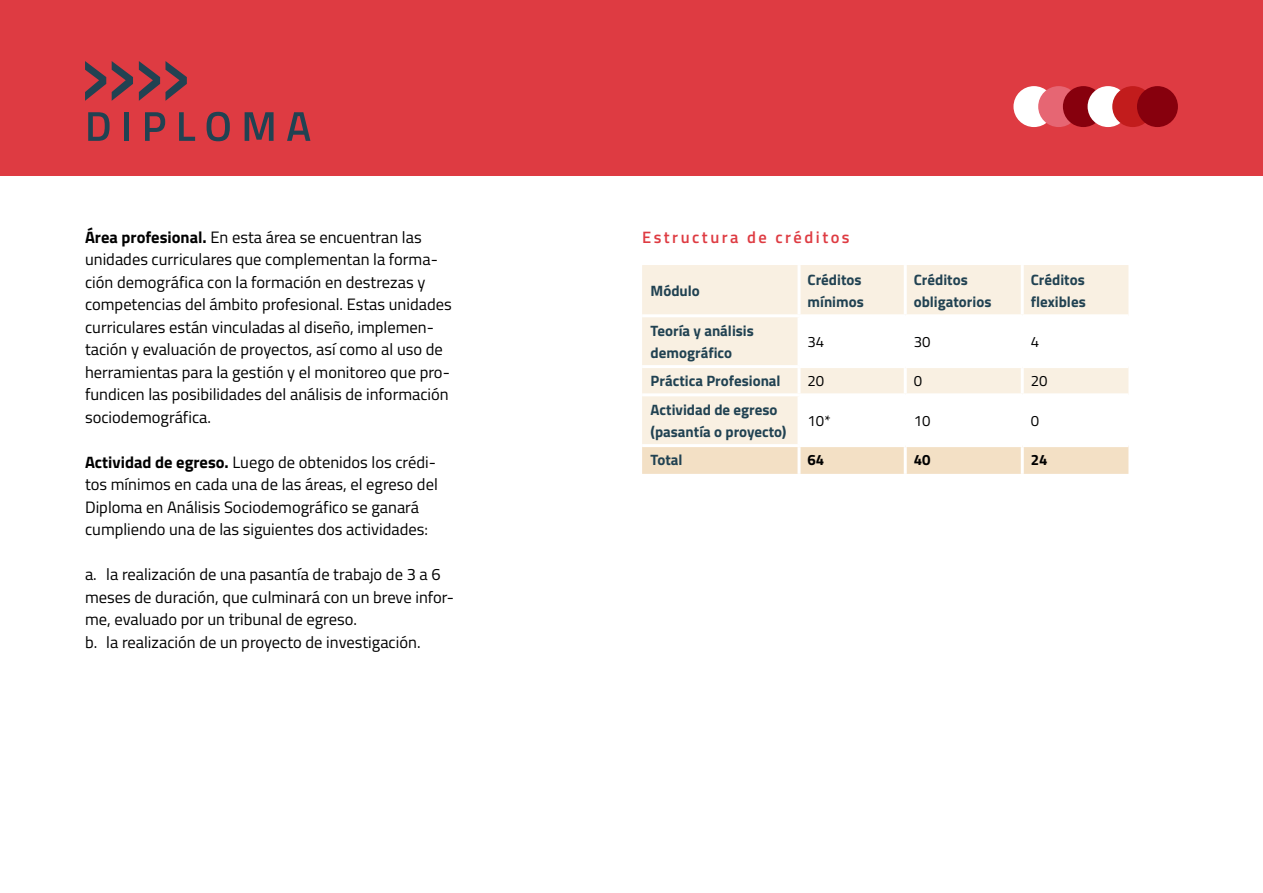
<style>
.page{position:relative;width:1263px;height:893px;background:#fff}
.page>*{position:absolute;margin:0;border:0;box-sizing:border-box;transform-origin:0 0}
.t1{font:16.5px/22.5px "Titillium";color:#000}
.t2{font:600 16.5px "Titillium";letter-spacing:.15em;color:#de3b42}
.t3{font:700 15px/22.5px "Titillium";color:#214252}
.t4{font:15px "Titillium";color:#000}
.t5{font:700 15px "Titillium";color:#000}
.s1{font-weight:700}
</style>
<div class="page">
<div style="left:0;top:0;width:1263px;height:175px;background:#de3b42"></div>
<svg style="left:85px;top:61px;width:48px;height:80px"></svg>
<div style="left:124px;top:112px;width:5px;height:29px;background:#214252"></div>
<svg style="left:139px;top:61px;width:57px;height:80px"></svg>
<svg style="left:207px;top:111px;width:23px;height:30px"></svg>
<svg style="left:244px;top:112px;width:67px;height:29px"></svg>
<div style="left:1013px;top:86px;width:41px;height:41px;background:#fff;border-radius:50%"></div>
<div style="left:1038px;top:86px;width:41px;height:41px;background:#e66673;border-radius:50%"></div>
<div style="left:1063px;top:86px;width:41px;height:41px;background:#87000d;border-radius:50%"></div>
<div style="left:1087px;top:86px;width:41px;height:41px;background:#fff;border-radius:50%"></div>
<div style="left:1112px;top:86px;width:41px;height:41px;background:#c21c1c;border-radius:50%"></div>
<div style="left:1137px;top:86px;width:41px;height:41px;background:#87000d;border-radius:50%"></div>
<div style="left:642px;top:265px;width:486px;height:49px;background:#f9f0e2"></div>
<svg style="left:642px;top:317px;width:486px;height:157px"></svg>
<hr style="left:797px;top:265px;width:3px;height:49px;background:#fff">
<hr style="left:904px;top:265px;width:3px;height:49px;background:#fff">
<hr style="left:1021px;top:265px;width:3px;height:49px;background:#fff">
<hr style="left:797px;top:317px;width:3px;height:48px;background:#fff">
<hr style="left:904px;top:317px;width:3px;height:48px;background:#fff">
<hr style="left:1021px;top:317px;width:3px;height:48px;background:#fff">
<hr style="left:642px;top:365px;width:157px;height:3px;background:#fff">
<hr style="left:799px;top:365px;width:106px;height:3px;background:#fff">
<hr style="left:797px;top:368px;width:3px;height:25px;background:#fff">
<hr style="left:905px;top:365px;width:117px;height:3px;background:#fff">
<hr style="left:904px;top:368px;width:3px;height:25px;background:#fff">
<hr style="left:1022px;top:365px;width:106px;height:3px;background:#fff">
<hr style="left:1021px;top:368px;width:3px;height:25px;background:#fff">
<hr style="left:642px;top:393px;width:157px;height:3px;background:#fff">
<hr style="left:799px;top:393px;width:106px;height:3px;background:#fff">
<hr style="left:797px;top:396px;width:3px;height:48px;background:#fff">
<hr style="left:905px;top:393px;width:117px;height:3px;background:#fff">
<hr style="left:904px;top:396px;width:3px;height:48px;background:#fff">
<hr style="left:1022px;top:393px;width:106px;height:3px;background:#fff">
<hr style="left:1021px;top:396px;width:3px;height:48px;background:#fff">
<hr style="left:642px;top:444px;width:157px;height:3px;background:#fff">
<hr style="left:799px;top:444px;width:106px;height:3px;background:#fff">
<hr style="left:797px;top:447px;width:3px;height:27px;background:#fff">
<hr style="left:905px;top:444px;width:117px;height:3px;background:#fff">
<hr style="left:904px;top:447px;width:3px;height:27px;background:#fff">
<hr style="left:1022px;top:444px;width:106px;height:3px;background:#fff">
<hr style="left:1021px;top:447px;width:3px;height:27px;background:#fff">
<p class="t1" style="left:85px;top:225px;width:368px"><span class="s1">Área profesional.</span> En esta área se encuentran las unidades curriculares que complementan la forma&shy;ción demográfica con la formación en destrezas y competencias del ámbito profesional. Estas unidades curriculares están vinculadas al diseño, implemen&shy;tación y evaluación de proyectos, así como al uso de herramientas para la gestión y el monitoreo que pro&shy;fundicen las posibilidades del análisis de información sociodemográfica.</p>
<p class="t1" style="left:85px;top:450px;width:354px"><span class="s1">Actividad de egreso.</span> Luego de obtenidos los crédi&shy;tos mínimos en cada una de las áreas, el egreso del Diploma en Análisis Sociodemográfico se ganará cumpliendo una de las siguientes dos actividades:</p>
<p class="t1" style="left:85px;top:562px;width:370px">a. la realización de una pasantía de trabajo de 3 a 6 meses de duración, que culminará con un breve infor&shy;me, evaluado por un tribunal de egreso.<br>b. la realización de un proyecto de investigación.</p>
<p class="t2" style="left:642px;top:224px;width:209px">Estructura de créditos</p>
<p class="t3" style="left:651px;top:279px;width:51px">Módulo</p>
<p class="t3" style="left:807px;top:268px;width:58px">Créditos mínimos</p>
<p class="t3" style="left:914px;top:268px;width:79px">Créditos obligatorios</p>
<p class="t3" style="left:1031px;top:268px;width:56px">Créditos flexibles</p>
<p class="t3" style="left:651px;top:318px;width:105px">Teoría y análisis demográfico</p>
<p class="t4" style="left:807px;top:331px;width:18px">34</p>
<p class="t4" style="left:914px;top:331px;width:18px">30</p>
<p class="t4" style="left:1031px;top:331px;width:10px">4</p>
<p class="t3" style="left:651px;top:369px;width:132px">Práctica Profesional</p>
<p class="t4" style="left:807px;top:370px;width:18px">20</p>
<p class="t4" style="left:914px;top:370px;width:10px">0</p>
<p class="t4" style="left:1031px;top:370px;width:18px">20</p>
<p class="t3" style="left:651px;top:397px;width:137px">Actividad de egreso (pasantía o proyecto)</p>
<p class="t4" style="left:807px;top:410px;width:25px">10*</p>
<p class="t4" style="left:914px;top:410px;width:18px">10</p>
<p class="t4" style="left:1031px;top:410px;width:10px">0</p>
<p class="t3" style="left:651px;top:448px;width:34px">Total</p>
<p class="t5" style="left:807px;top:449px;width:18px">64</p>
<p class="t5" style="left:914px;top:449px;width:18px">40</p>
<p class="t5" style="left:1031px;top:449px;width:18px">24</p>
</div>
